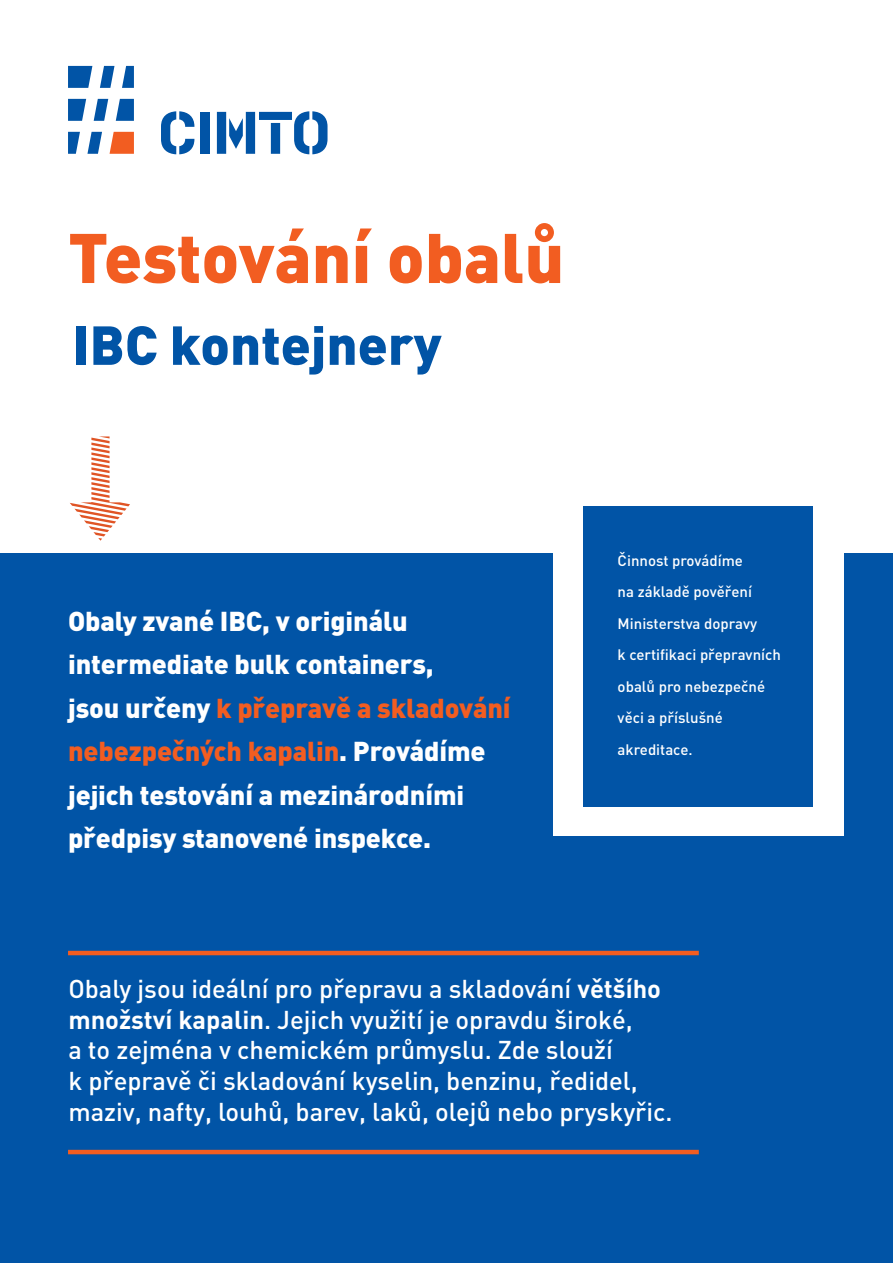
<style>
.page{position:relative;width:893px;height:1263px;background:#fff}
.page>*{position:absolute;margin:0;border:0;box-sizing:border-box;transform-origin:0 0}
.t1{font:900 69px "DIN Pro";color:#f25d21}
.n1{font:900 54px "DIN Pro";color:#0154a6}
.n1-2{font:900 27px/43.5px "DIN Pro";letter-spacing:-.005em;color:#fff}
.text_1{font:500 25.5px/30.6px "DIN Pro";color:#fff}
.t2{font:500 15px/31.5px "DIN Pro";color:#fff}
.s1{color:#f25d21}
.s2{font-weight:700}
</style>
<div class="page">
<svg style="left:161px;top:111px;width:33px;height:43px"></svg>
<div style="left:200px;top:112px;width:10px;height:42px;background:#0154a6"></div>
<svg style="left:217px;top:111px;width:111px;height:43px"></svg>
<svg style="left:100px;top:66px;width:14px;height:22px"></svg>
<svg style="left:122px;top:66px;width:12px;height:22px"></svg>
<svg style="left:68px;top:66px;width:24px;height:22px"></svg>
<svg style="left:94px;top:99px;width:14px;height:22px"></svg>
<svg style="left:68px;top:99px;width:18px;height:22px"></svg>
<svg style="left:116px;top:99px;width:18px;height:22px"></svg>
<svg style="left:110px;top:132px;width:24px;height:22px"></svg>
<svg style="left:87px;top:132px;width:15px;height:22px"></svg>
<svg style="left:68px;top:132px;width:12px;height:22px"></svg>
<div style="left:0;top:553px;width:893px;height:710px;background:#0154a6"></div>
<div style="left:554px;top:476px;width:290px;height:359px;background:#fff"></div>
<div style="left:584px;top:506px;width:229px;height:301px;background:#0154a6"></div>
<hr style="left:68px;top:951px;width:631px;height:4px;background:#f25d21">
<hr style="left:68px;top:1150px;width:631px;height:4px;background:#f25d21">
<svg style="left:70px;top:436px;width:60px;height:105px"></svg>
<p class="t1" style="left:68px;top:211px;width:498px">Testování obalů</p>
<p class="n1" style="left:72px;top:309px;width:370px">IBC kontejnery</p>
<p class="n1-2" style="left:68px;top:601px;width:444px">Obaly zvané IBC, v originálu intermediate bulk containers,<br>jsou určeny <span class="s1">k přepravě a skladování nebezpečných kapalin</span>. Provádíme jejich testování a mezinárodními předpisy stanovené inspekce.</p>
<p class="t2" style="left:618px;top:544px;width:127px">Činnost provádíme</p>
<p class="t2" style="left:618px;top:576px;width:165px">na základě pověření<br>Ministerstva dopravy<br>k certifikaci přepravních obalů pro nebezpečné věci a příslušné akreditace.</p>
<p class="text_1" style="left:68px;top:973px;width:606px">Obaly jsou ideální pro přepravu a skladování <span class="s2">většího množství kapalin</span>. Jejich využití je opravdu široké,<br>a to zejména v chemickém průmyslu. Zde slouží<br>k přepravě či skladování kyselin, benzinu, ředidel, maziv, nafty, louhů, barev, laků, olejů nebo pryskyřic.</p>
</div>
